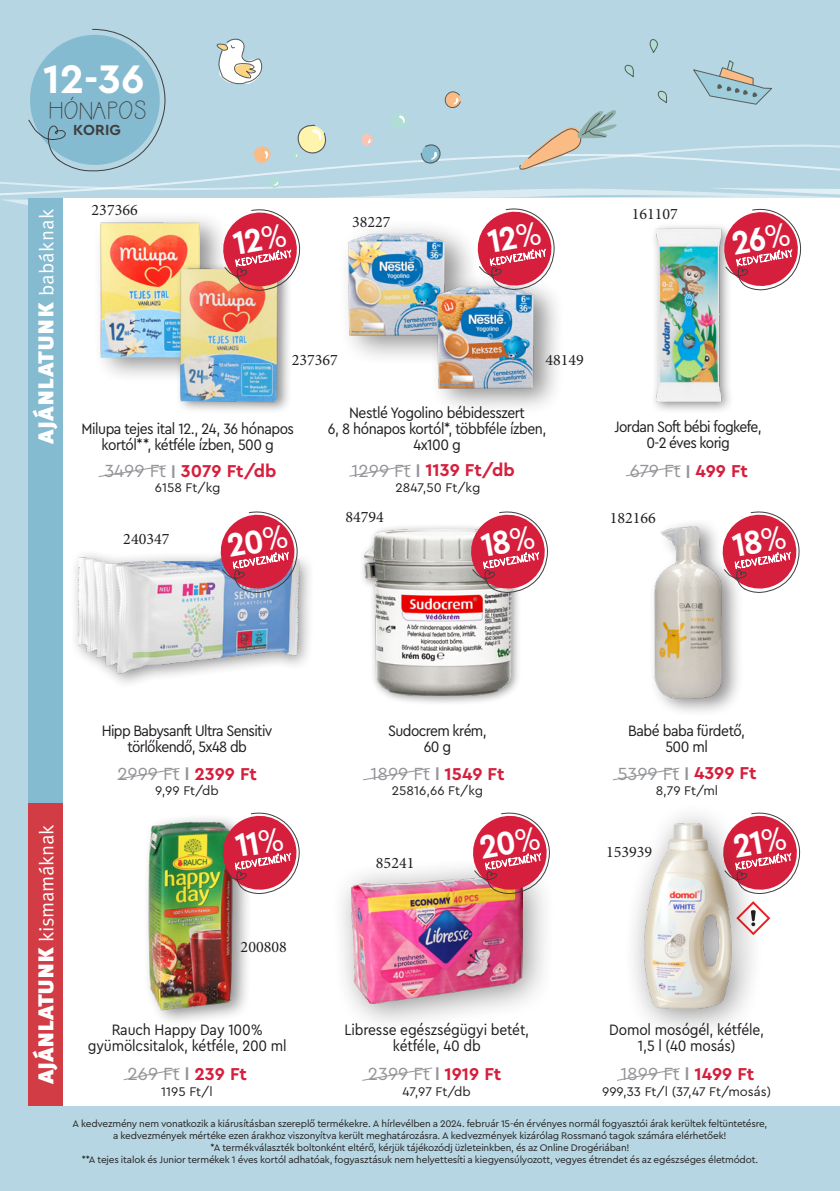
<style>
.page{position:relative;width:840px;height:1191px;background:#fff}
.page>*{position:absolute;margin:0;border:0;box-sizing:border-box;transform-origin:0 0}
.t1{font:700 41.6px "Cera Pro";color:#fff}
.t2{font:900 26.4px "Meta Pro";letter-spacing:.01em;color:#fff}
.Produktzahlen{font:23.8px "Oh Wonder Sans";letter-spacing:-.025em;color:#3e3e3f}
.t3{font:20px "Meta Pro Norm";letter-spacing:-.015em;color:#fff}
.Akcios_ar{font:18.4px "Cera Pro";color:#939598}
.Akcios_ar-2{font:700 18px "Cera Pro";color:#d61f3d}
.jobbra_zárt{font:16px "Minion Pro";color:#231f20}
.Termekmegnevezes{font:15.8px/15.8px "Cera Compact Pro";letter-spacing:-.03em;color:#231f20;text-align:center}
.Termekmegnevezes-2{font:15.8px "Cera Compact Pro";letter-spacing:-.01em;color:#231f20}
._02_Rezept_Name{font:700 15.4px "Cera Pro";color:#3e3e3f}
.Akcios_ar-3{font:13.2px "Cera Pro";color:#231f20}
.t4{font:10px "Cera Pro";letter-spacing:-.015em;color:#231f20}
.s1{font-family:"Meta Pro Norm";font-weight:400;font-size:20px}
.s2{font-weight:400;font-size:18.4px;color:#939598}
.s3{font-family:"Meta Pro";font-weight:500;font-size:18.4px;color:#939598}
.s4{font-family:"Meta Pro";font-weight:500}
.s5{font-weight:700;font-size:18px;color:#d61f3d}
.s6{font-family:"Meta Pro";font-weight:900;font-size:26.4px}
</style>
<div class="page">
<div style="left:0;top:0;width:839px;height:1191px;background:#b5d6e2"></div>
<div style="left:28px;top:198px;width:811px;height:908px;background:#fff"></div>
<div style="left:28px;top:803px;width:34px;height:303px;background:#d23c45"></div>
<div style="left:28px;top:198px;width:34px;height:605px;background:#85bbd0"></div>
<svg style="left:363px;top:767px;width:67px;height:14px"></svg>
<svg style="left:117px;top:768px;width:63px;height:12px"></svg>
<svg style="left:613px;top:767px;width:67px;height:14px"></svg>
<svg style="left:98px;top:465px;width:69px;height:12px"></svg>
<svg style="left:349px;top:464px;width:62px;height:13px"></svg>
<svg style="left:617px;top:1068px;width:63px;height:13px"></svg>
<svg style="left:362px;top:1067px;width:71px;height:14px"></svg>
<svg style="left:625px;top:465px;width:56px;height:12px"></svg>
<svg style="left:123px;top:1068px;width:57px;height:12px"></svg>
<div style="left:92px;top:210px;width:139px;height:174px;background:#231f20;opacity:.5"></div>
<img style="left:101px;top:291px;width:75px;height:68px">
<div style="left:176px;top:262px;width:116px;height:152px;background:#231f20;opacity:.5"></div>
<img style="left:180px;top:291px;width:100px;height:112px">
<div style="left:337px;top:219px;width:143px;height:147px;background:#231f20;opacity:.5"></div>
<img style="left:343px;top:291px;width:85px;height:47px">
<div style="left:428px;top:273px;width:137px;height:142px;background:#231f20;opacity:.5"></div>
<img style="left:432px;top:291px;width:106px;height:99px">
<div style="left:650px;top:222px;width:83px;height:193px;background:#231f20;opacity:.5"></div>
<img style="left:650px;top:291px;width:83px;height:115px">
<div style="left:69px;top:545px;width:246px;height:144px;background:#231f20;opacity:.5"></div>
<img style="left:71px;top:545px;width:233px;height:143px">
<div style="left:647px;top:517px;width:97px;height:200px;background:#231f20;opacity:.5"></div>
<img style="left:647px;top:517px;width:97px;height:192px">
<svg style="left:764px;top:912px;width:5px;height:13px"></svg>
<div style="left:143px;top:813px;width:109px;height:214px;background:#231f20;opacity:.5"></div>
<img style="left:147px;top:820px;width:86px;height:190px">
<div style="left:330px;top:855px;width:226px;height:180px;background:#231f20;opacity:.5"></div>
<img style="left:352px;top:877px;width:169px;height:126px">
<div style="left:622px;top:801px;width:142px;height:240px;background:#231f20;opacity:.5"></div>
<img style="left:644px;top:823px;width:87px;height:185px">
<div style="left:358px;top:523px;width:164px;height:183px;background:#231f20;opacity:.5"></div>
<img style="left:364px;top:529px;width:147px;height:166px">
<svg style="left:717px;top:808px;width:84px;height:87px"></svg>
<svg style="left:217px;top:812px;width:83px;height:83px"></svg>
<svg style="left:467px;top:812px;width:84px;height:83px"></svg>
<svg style="left:0;top:28px;width:839px;height:263px"></svg>
<svg style="left:215px;top:511px;width:84px;height:83px"></svg>
<svg style="left:465px;top:511px;width:83px;height:83px"></svg>
<svg style="left:717px;top:511px;width:83px;height:83px"></svg>
<h1 class="t1" style="left:43px;top:51px;width:103px">12-36</h1>
<p class="_02_Rezept_Name" style="left:73px;top:120px;width:49px">KORIG</p>
<p class="Produktzahlen" style="left:48px;top:96px;width:100px">HÓNAPOS</p>
<p class="t2" style="left:23px;top:444px;width:236px;rotate:-90deg">ajánlatunk <span class="s1">babáknak</span></p>
<p class="jobbra_zárt" style="left:92px;top:199px;width:48px">237366</p>
<p class="jobbra_zárt" style="left:352px;top:211px;width:40px">38227</p>
<p class="jobbra_zárt" style="left:291px;top:349px;width:48px">237367</p>
<p class="jobbra_zárt" style="left:545px;top:349px;width:40px">48149</p>
<p class="Termekmegnevezes" style="left:349px;top:404px;width:177px">Nestlé Yogolino bébidesszert</p>
<p class="Termekmegnevezes" style="left:328px;top:420px;width:220px">6, 8 hónapos kortól*, többféle ízben,</p>
<p class="Termekmegnevezes" style="left:413px;top:436px;width:49px">4x100 g</p>
<p class="Akcios_ar-3" style="left:395px;top:479px;width:86px">2847,50 Ft/kg</p>
<p class="Termekmegnevezes" style="left:81px;top:420px;width:214px">Milupa tejes ital 12., 24, 36 hónapos kortól**, kétféle ízben, 500 g</p>
<p class="Akcios_ar-3" style="left:155px;top:479px;width:67px">6158 Ft/kg</p>
<p class="Akcios_ar-2" style="left:104px;top:459px;width:174px"><span class="s2">3499 Ft</span> <span class="s3">I</span> 3079 Ft/db</p>
<p class="Akcios_ar-2" style="left:351px;top:458px;width:165px"><span class="s2">1299 Ft</span> <span class="s3">I</span> 1139 Ft/db</p>
<p class="jobbra_zárt" style="left:123px;top:527px;width:48px">240347</p>
<p class="jobbra_zárt" style="left:345px;top:506px;width:40px">84794</p>
<p class="jobbra_zárt" style="left:631px;top:203px;width:48px">161107</p>
<p class="Termekmegnevezes" style="left:614px;top:418px;width:149px">Jordan Soft bébi fogkefe,</p>
<p class="Termekmegnevezes" style="left:646px;top:434px;width:85px">0-2 éves korig</p>
<p class="Akcios_ar" style="left:629px;top:459px;width:120px">679 Ft <span class="s4">I</span> <span class="s5">499 Ft</span></p>
<p class="jobbra_zárt" style="left:609px;top:507px;width:48px">182166</p>
<p class="Termekmegnevezes" style="left:388px;top:722px;width:100px">Sudocrem krém,</p>
<p class="Termekmegnevezes" style="left:423px;top:738px;width:29px">60 g</p>
<p class="Termekmegnevezes" style="left:102px;top:722px;width:172px">Hipp Babysanft Ultra Sensitiv</p>
<p class="Termekmegnevezes" style="left:127px;top:738px;width:121px">törlőkendő, 5x48 db</p>
<p class="Akcios_ar-3" style="left:155px;top:781px;width:65px">9,99 Ft/db</p>
<p class="Akcios_ar-3" style="left:392px;top:781px;width:93px">25816,66 Ft/kg</p>
<p class="Akcios_ar" style="left:117px;top:761px;width:141px">2999 Ft <span class="s4">I</span> <span class="s5">2399 Ft</span></p>
<p class="Akcios_ar" style="left:370px;top:761px;width:136px">1899 Ft <span class="s4">I</span> <span class="s5">1549 Ft</span></p>
<p class="Termekmegnevezes" style="left:628px;top:722px;width:118px">Babé baba fürdető,</p>
<p class="Termekmegnevezes" style="left:665px;top:738px;width:44px">500 ml</p>
<p class="Akcios_ar" style="left:617px;top:761px;width:141px">5399 Ft <span class="s4">I</span> <span class="s5">4399 Ft</span></p>
<p class="Akcios_ar-3" style="left:655px;top:781px;width:64px">8,79 Ft/ml</p>
<p class="t3" style="left:31px;top:1084px;width:261px;rotate:-90deg"><span class="s6">ajánlatunk</span> kismamáknak</p>
<p class="jobbra_zárt" style="left:240px;top:936px;width:48px">200808</p>
<p class="Termekmegnevezes-2" style="left:112px;top:1019px;width:152px">Rauch Happy Day 100%</p>
<p class="Termekmegnevezes-2" style="left:88px;top:1034px;width:200px">gyümölcsitalok, kétféle, 200 ml</p>
<p class="Akcios_ar" style="left:127px;top:1061px;width:121px">269 Ft <span class="s4">I</span> <span class="s5">239 Ft</span></p>
<p class="jobbra_zárt" style="left:376px;top:852px;width:40px">85241</p>
<p class="Termekmegnevezes-2" style="left:344px;top:1019px;width:186px">Libresse egészségügyi betét,</p>
<p class="Termekmegnevezes-2" style="left:392px;top:1034px;width:89px">kétféle, 40 db</p>
<p class="Akcios_ar" style="left:367px;top:1061px;width:135px">2399 Ft <span class="s4">I</span> <span class="s5">1919 Ft</span></p>
<p class="jobbra_zárt" style="left:605px;top:840px;width:48px">153939</p>
<p class="Termekmegnevezes-2" style="left:609px;top:1019px;width:156px">Domol mosógél, kétféle,</p>
<p class="Termekmegnevezes" style="left:637px;top:1036px;width:99px">1,5 l (40 mosás)</p>
<p class="Akcios_ar" style="left:620px;top:1061px;width:135px">1899 Ft <span class="s4">I</span> <span class="s5">1499 Ft</span></p>
<p class="Akcios_ar-3" style="left:161px;top:1082px;width:53px">1195 Ft/l</p>
<p class="Akcios_ar-3" style="left:402px;top:1082px;width:70px">47,97 Ft/db</p>
<p class="Akcios_ar-3" style="left:601px;top:1082px;width:170px">999,33 Ft/l (37,47 Ft/mosás)</p>
<p class="t4" style="left:72px;top:1117px;width:696px">A kedvezmény nem vonatkozik a kiárusításban szereplő termékekre. A hírlevélben a 2024. február 15-én érvényes normál fogyasztói árak kerültek feltüntetésre,</p>
<p class="t4" style="left:113px;top:1129px;width:614px">a kedvezmények mértéke ezen árakhoz viszonyítva került meghatározásra. A kedvezmények kizárólag Rossmanó tagok számára elérhetőek!</p>
<p class="t4" style="left:210px;top:1141px;width:420px">*A termékválaszték boltonként eltérő, kérjük tájékozódj üzleteinkben, és az Online Drogériában!</p>
<p class="t4" style="left:82px;top:1153px;width:677px">**A tejes italok és Junior termékek 1 éves kortól adhatóak, fogyasztásuk nem helyettesíti a kiegyensúlyozott, vegyes étrendet és az egészséges életmódot.</p>
</div>
